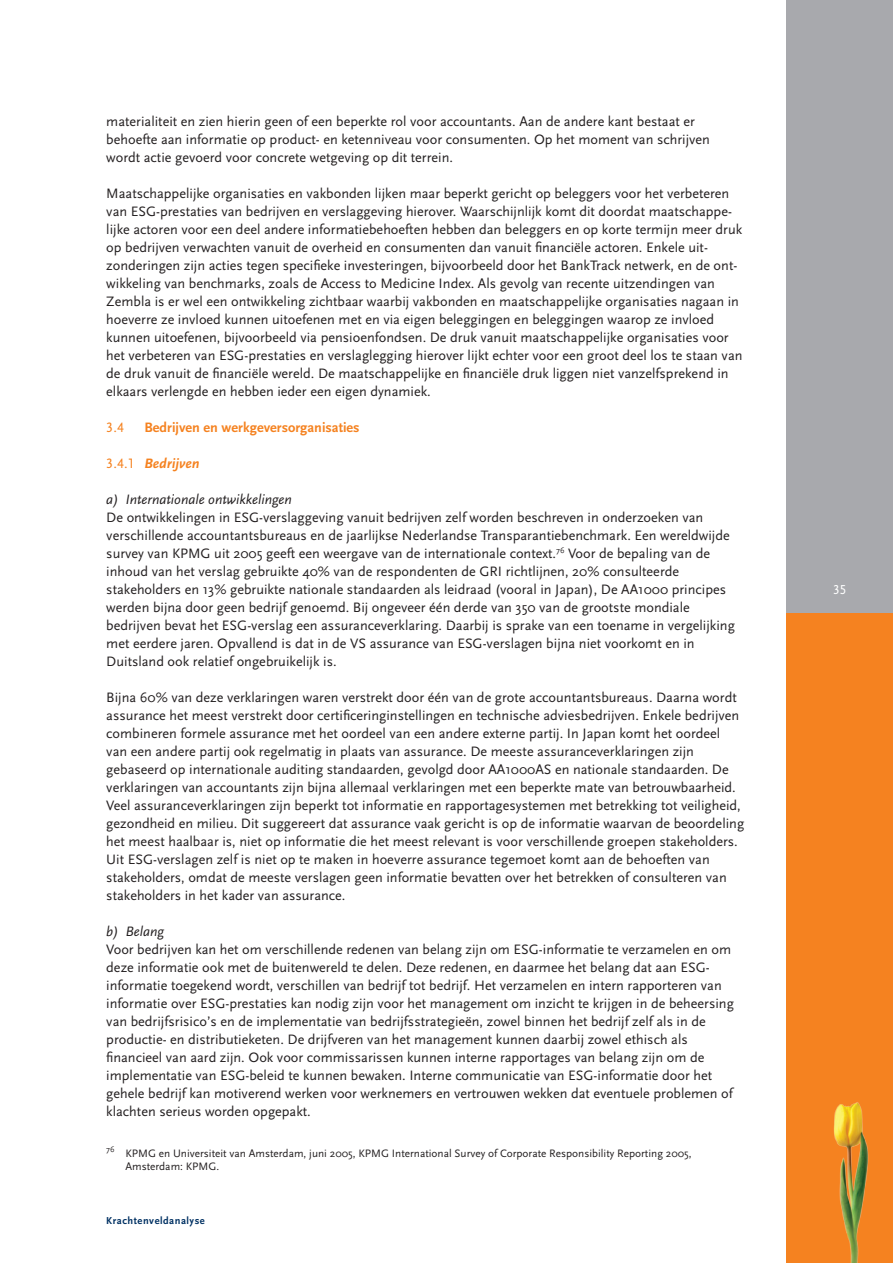
<style>
.page{position:relative;width:893px;height:1263px;background:#fff}
.page>*{position:absolute;margin:0;border:0;box-sizing:border-box;transform-origin:0 0}
.t1{font:14.25px/18px "Scala Sans";color:#231f20}
.t2{font:italic 14.25px "Scala Sans";color:#231f20}
.t3{font:700 14.25px "Scala Sans";color:#f58220}
.t4{font:italic 700 14.25px "Scala Sans";color:#f58220}
.t5{font:14.25px "Scala Sans Caps";color:#f58220}
.t6{font:13.5px "Scala Sans Caps";color:#fff}
.t7{font:11.25px/13.5px "Scala Sans";color:#231f20}
.t8{font:700 10.5px "Scala Sans";letter-spacing:.05em;color:#003163}
.s1{font-family:"Scala Sans Caps";font-weight:400;font-style:normal}
</style>
<div class="page">
<div style="left:787px;top:612px;width:106px;height:651px;background:#f58220"></div>
<img style="left:833px;top:1102px;width:36px;height:161px">
<div style="left:787px;top:0;width:106px;height:612px;background:#a8a9ad"></div>
<p class="t1" style="left:106px;top:113px;width:605px">materialiteit en zien hierin geen of een beperkte rol voor accountants. Aan de andere kant bestaat er behoefte aan informatie op product- en ketenniveau voor consumenten. Op het moment van schrijven wordt actie gevoerd voor concrete wetgeving op dit terrein.</p>
<p class="t1" style="left:106px;top:185px;width:638px">Maatschappelijke organisaties en vakbonden lijken maar beperkt gericht op beleggers voor het verbeteren van ESG-prestaties van bedrijven en verslaggeving hierover. Waarschijnlijk komt dit doordat maatschappe&shy;lijke actoren voor een deel andere informatiebehoeften hebben dan beleggers en op korte termijn meer druk op bedrijven verwachten vanuit de overheid en consumenten dan vanuit financiële actoren. Enkele uit&shy;zonderingen zijn acties tegen specifieke investeringen, bijvoorbeeld door het BankTrack netwerk, en de ont&shy;wikkeling van benchmarks, zoals de Access to Medicine Index. Als gevolg van recente uitzendingen van Zembla is er wel een ontwikkeling zichtbaar waarbij vakbonden en maatschappelijke organisaties nagaan in hoeverre ze invloed kunnen uitoefenen met en via eigen beleggingen en beleggingen waarop ze invloed kunnen uitoefenen, bijvoorbeeld via pensioenfondsen. De druk vanuit maatschappelijke organisaties voor het verbeteren van ESG-prestaties en verslaglegging hierover lijkt echter voor een groot deel los te staan van de druk vanuit de financiële wereld. De maatschappelijke en financiële druk liggen niet vanzelfsprekend in elkaars verlengde en hebben ieder een eigen dynamiek.</p>
<p class="t5" style="left:106px;top:420px;width:19px">3.4</p>
<p class="t3" style="left:145px;top:420px;width:217px">Bedrijven en werkgeversorganisaties</p>
<p class="t4" style="left:106px;top:456px;width:95px"><span class="s1">3.4.1</span> Bedrijven</p>
<p class="t2" style="left:106px;top:492px;width:187px">a) Internationale ontwikkelingen</p>
<p class="t1" style="left:106px;top:509px;width:630px">De ontwikkelingen in ESG-verslaggeving vanuit bedrijven zelf worden beschreven in onderzoeken van verschillende accountantsbureaus en de jaarlijkse Nederlandse Transparantiebenchmark. Een wereldwijde survey van KPMG uit 2005 geeft een weergave van de internationale context.<sup>76</sup> Voor de bepaling van de inhoud van het verslag gebruikte 40% van de respondenten de GRI richtlijnen, 20% consulteerde stakeholders en 13% gebruikte nationale standaarden als leidraad (vooral in Japan), De AA1000 principes werden bijna door geen bedrijf genoemd. Bij ongeveer één derde van 350 van de grootste mondiale bedrijven bevat het ESG-verslag een assuranceverklaring. Daarbij is sprake van een toename in vergelijking met eerdere jaren. Opvallend is dat in de VS assurance van ESG-verslagen bijna niet voorkomt en in Duitsland ook relatief ongebruikelijk is.</p>
<p class="t1" style="left:106px;top:689px;width:639px">Bijna 60% van deze verklaringen waren verstrekt door één van de grote accountantsbureaus. Daarna wordt assurance het meest verstrekt door certificeringinstellingen en technische adviesbedrijven. Enkele bedrijven combineren formele assurance met het oordeel van een andere externe partij. In Japan komt het oordeel van een andere partij ook regelmatig in plaats van assurance. De meeste assuranceverklaringen zijn gebaseerd op internationale auditing standaarden, gevolgd door AA1000AS en nationale standaarden. De verklaringen van accountants zijn bijna allemaal verklaringen met een beperkte mate van betrouwbaarheid.<br>Veel assuranceverklaringen zijn beperkt tot informatie en rapportagesystemen met betrekking tot veiligheid, gezondheid en milieu. Dit suggereert dat assurance vaak gericht is op de informatie waarvan de beoordeling het meest haalbaar is, niet op informatie die het meest relevant is voor verschillende groepen stakeholders.<br>Uit ESG-verslagen zelf is niet op te maken in hoeverre assurance tegemoet komt aan de behoeften van stakeholders, omdat de meeste verslagen geen informatie bevatten over het betrekken of consulteren van stakeholders in het kader van assurance.</p>
<p class="t2" style="left:106px;top:924px;width:59px">b) Belang</p>
<p class="t1" style="left:106px;top:941px;width:629px">Voor bedrijven kan het om verschillende redenen van belang zijn om ESG-informatie te verzamelen en om deze informatie ook met de buitenwereld te delen. Deze redenen, en daarmee het belang dat aan ESG&shy;informatie toegekend wordt, verschillen van bedrijf tot bedrijf. Het verzamelen en intern rapporteren van informatie over ESG-prestaties kan nodig zijn voor het management om inzicht te krijgen in de beheersing van bedrijfsrisico’s en de implementatie van bedrijfsstrategieën, zowel binnen het bedrijf zelf als in de productie- en distributieketen. De drijfveren van het management kunnen daarbij zowel ethisch als financieel van aard zijn. Ook voor commissarissen kunnen interne rapportages van belang zijn om de implementatie van ESG-beleid te kunnen bewaken. Interne communicatie van ESG-informatie door het gehele bedrijf kan motiverend werken voor werknemers en vertrouwen wekken dat eventuele problemen of klachten serieus worden opgepakt.</p>
<p class="t7" style="left:125px;top:1146px;width:568px;text-indent:-19px"><sup>76</sup> KPMG en Universiteit van Amsterdam, juni 2005, KPMG International Survey of Corporate Responsibility Reporting 2005,<br>Amsterdam: KPMG.</p>
<p class="t8" style="left:106px;top:1215px;width:100px">Krachtenveldanalyse</p>
<p class="t6" style="left:833px;top:582px;width:15px">35</p>
</div>
